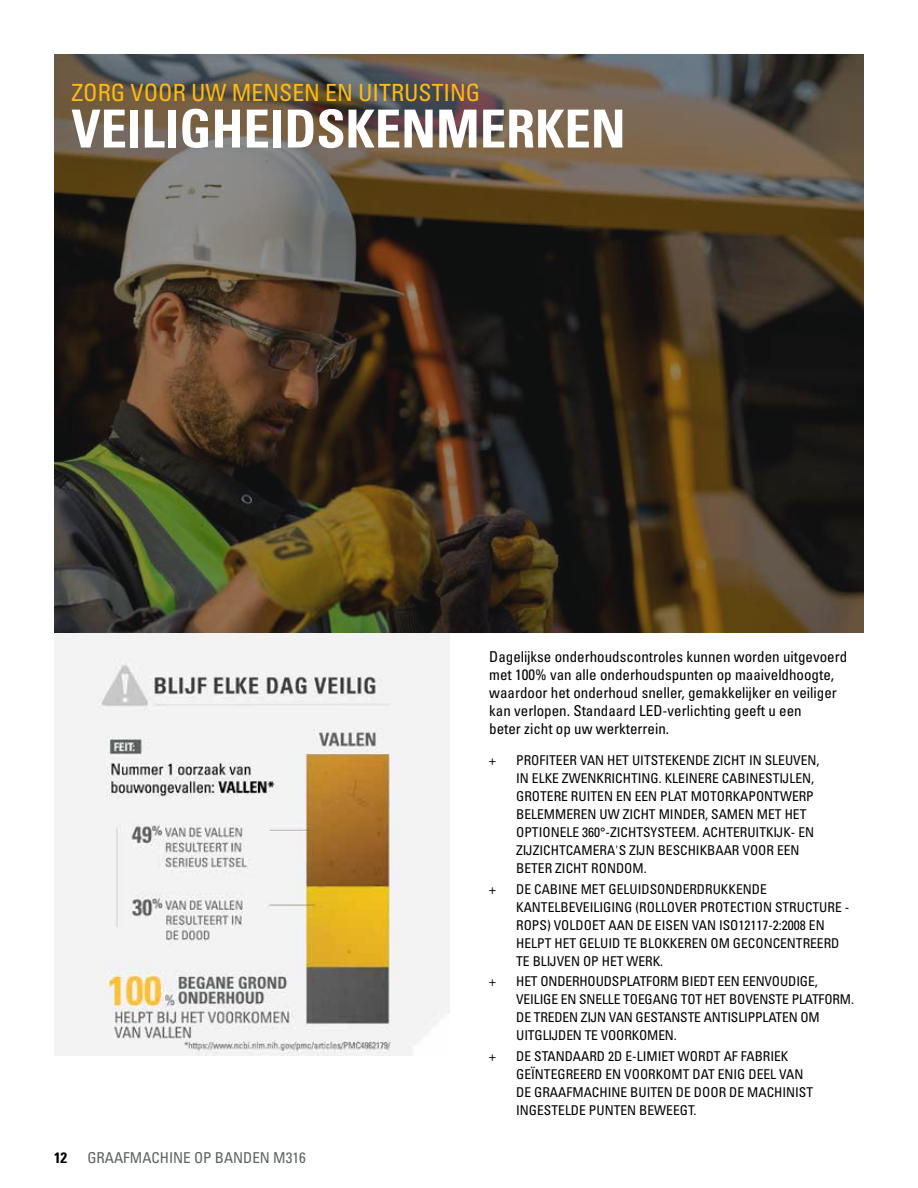
<style>
.page{position:relative;width:918px;height:1188px;background:#fff}
.page>*{position:absolute;margin:0;border:0;box-sizing:border-box;transform-origin:0 0}
.Headline_large_white{font:52.5px "Univers LTCYR 67 Bold Cond";color:#fff}
.Subhead_small_yellow{font:condensed 23.7px "Univers LTCYR 57";color:#fdba12}
.Body_copy{font:condensed 15px/18px "Univers LTCYR 57";color:#000}
.t1{font:condensed 15px "Univers LTCYR 57";color:#5e6263}
.t2{font:15px "Univers LTCYR 67 Bold Cond";color:#000}
.t3{font:condensed 13.5px/18px "Univers LTCYR 57";color:#000}
</style>
<div class="page">
<img style="left:54px;top:633px;width:396px;height:422px">
<img style="left:54px;top:54px;width:810px;height:579px">
<p class="Subhead_small_yellow" style="left:71px;top:78px;width:410px">ZORG VOOR UW MENSEN EN UITRUSTING</p>
<p class="Headline_large_white" style="left:71px;top:97px;width:556px">VEILIGHEIDSKENMERKEN</p>
<p class="Body_copy" style="left:489px;top:647px;width:359px">Dagelijkse onderhoudscontroles kunnen worden uitgevoerd met 100% van alle onderhoudspunten op maaiveldhoogte, waardoor het onderhoud sneller, gemakkelijker en veiliger kan verlopen. Standaard LED-verlichting geeft u een<br>beter zicht op uw werkterrein.</p>
<p class="t2" style="left:54px;top:1148px;width:15px">12</p>
<p class="t1" style="left:87px;top:1148px;width:220px">GRAAFMACHINE OP BANDEN M316</p>
<p class="t3" style="left:489px;top:751px;width:8px">+</p>
<p class="t3" style="left:516px;top:751px;width:305px">PROFITEER VAN HET UITSTEKENDE ZICHT IN SLEUVEN, IN ELKE ZWENKRICHTING. KLEINERE CABINESTIJLEN, GROTERE RUITEN EN EEN PLAT MOTORKAPONTWERP BELEMMEREN UW ZICHT MINDER, SAMEN MET HET OPTIONELE 360°-ZICHTSYSTEEM. ACHTERUITKIJK- EN ZIJZICHTCAMERA'S ZIJN BESCHIKBAAR VOOR EEN BETER ZICHT RONDOM.</p>
<p class="t3" style="left:489px;top:880px;width:8px">+</p>
<p class="t3" style="left:516px;top:880px;width:335px">DE CABINE MET GELUIDSONDERDRUKKENDE KANTELBEVEILIGING (ROLLOVER PROTECTION STRUCTURE - ROPS) VOLDOET AAN DE EISEN VAN ISO12117-2:2008 EN HELPT HET GELUID TE BLOKKEREN OM GECONCENTREERD TE BLIJVEN OP HET WERK.</p>
<p class="t3" style="left:489px;top:972px;width:8px">+</p>
<p class="t3" style="left:516px;top:972px;width:339px">HET ONDERHOUDSPLATFORM BIEDT EEN EENVOUDIGE, VEILIGE EN SNELLE TOEGANG TOT HET BOVENSTE PLATFORM.<br>DE TREDEN ZIJN VAN GESTANSTE ANTISLIPPLATEN OM UITGLIJDEN TE VOORKOMEN.</p>
<p class="t3" style="left:489px;top:1047px;width:8px">+</p>
<p class="t3" style="left:516px;top:1047px;width:299px">DE STANDAARD 2D E-LIMIET WORDT AF FABRIEK GEÏNTEGREERD EN VOORKOMT DAT ENIG DEEL VAN DE GRAAFMACHINE BUITEN DE DOOR DE MACHINIST INGESTELDE PUNTEN BEWEEGT.</p>
</div>
